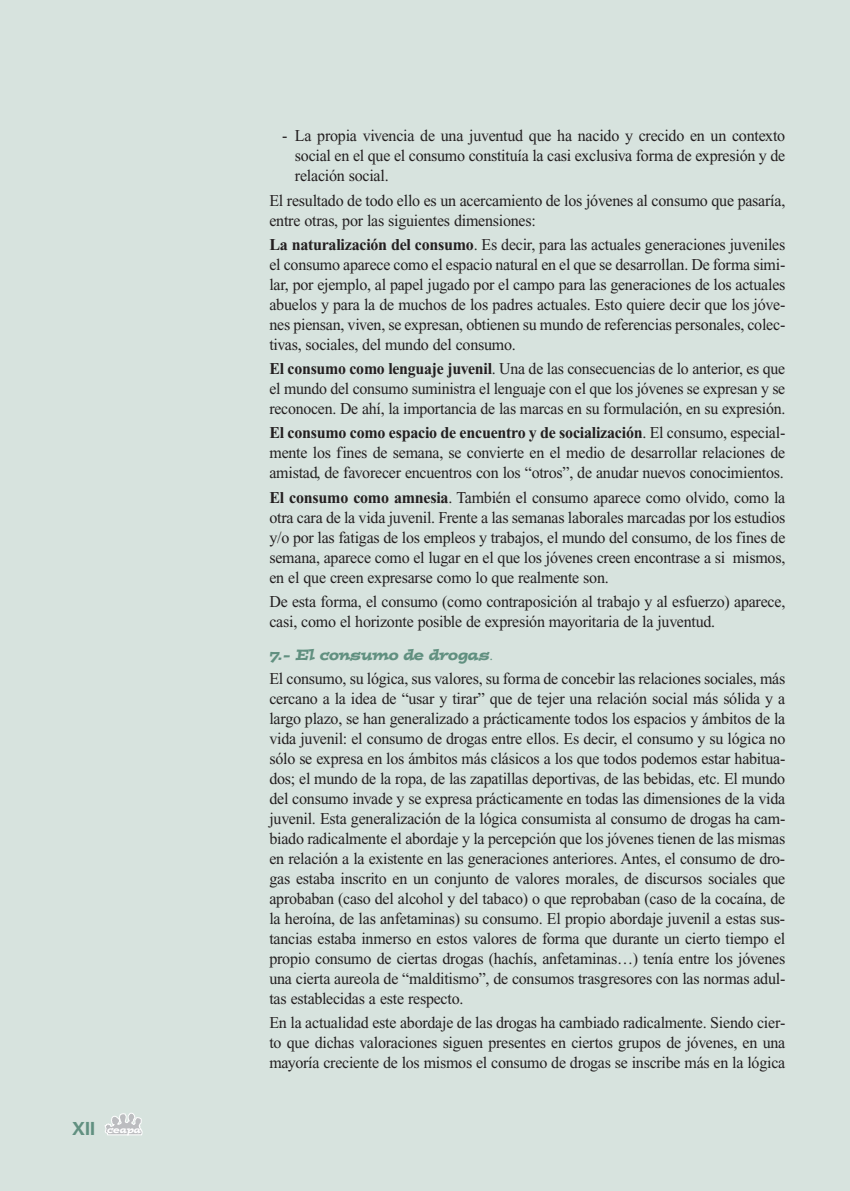
<style>
.page{position:relative;width:850px;height:1191px;background:#fff}
.page>*{position:absolute;margin:0;border:0;box-sizing:border-box;transform-origin:0 0}
.t1{font:16.5px/20px "Times";letter-spacing:-.015em;color:#231f20;text-align:justify}
.t2{font:16.5px/20px "Times";letter-spacing:-.015em;color:#231f20;text-align:justify;scale:.96 1}
.t3{font:700 16.5px "Times New Roman";letter-spacing:-.015em;color:#231f20}
.t4{font:italic 15px "Postino";letter-spacing:-.02em;color:#619080}
.t5{font:italic 9.45px "Postino";letter-spacing:-.01em;color:#fff}
.s1{font-family:"Univers";font-weight:700;font-style:normal;font-size:18px;color:#619080}
.s2{font-family:"Times New Roman";font-weight:700}
.s3{font-family:"Times";font-weight:400}
.s4{font-family:"Times";font-style:normal}
</style>
<div class="page">
<div style="left:0;top:1px;width:849px;height:1189px;background:#d7e3de"></div>
<svg style="left:105px;top:1113px;width:37px;height:21px"></svg>
<p class="t5" style="left:72px;top:1125px;width:70px"><span class="s1">XII</span> ceapa</p>
<p class="t1" style="left:295px;top:127px;width:492px;text-indent:-13px">- La propia vivencia de una juventud que ha nacido y crecido en un contexto social en el que el consumo constituía la casi exclusiva forma de expresión y de relación social.</p>
<p class="t1" style="left:269px;top:192px;width:517px">El resultado de todo ello es un acercamiento de los jóvenes al consumo que pasaría, entre otras, por las siguientes dimensiones:</p>
<p class="t1" style="left:269px;top:236px;width:517px"><span class="s2">La naturalización del consumo</span>. Es decir, para las actuales generaciones juveniles el consumo aparece como el espacio natural en el que se desarrollan. De forma simi&shy;lar, por ejemplo, al papel jugado por el campo para las generaciones de los actuales abuelos y para la de muchos de los padres actuales. Esto quiere decir que los jóve&shy;nes piensan, viven, se expresan, obtienen su mundo de referencias personales, colec&shy;tivas, sociales, del mundo del consumo.</p>
<p class="t2" style="left:269px;top:360px;width:539px"><span class="s2">El consumo como lenguaje juvenil</span>. Una de las consecuencias de lo anterior, es que el mundo del consumo suministra el lenguaje con el que los jóvenes se expresan y se reconocen. De ahí, la importancia de las marcas en su formulación, en su expresión.</p>
<p class="t3" style="left:269px;top:427px;width:517px">El consumo como espacio de encuentro y de socialización<span class="s3">. El consumo, especial-</span></p>
<p class="t1" style="left:269px;top:444px;width:517px">mente los fines de semana, se convierte en el medio de desarrollar relaciones de amistad, de favorecer encuentros con los “otros”, de anudar nuevos conocimientos.</p>
<p class="t1" style="left:269px;top:488px;width:517px"><span class="s2">El consumo como amnesia</span>. También el consumo aparece como olvido, como la otra cara de la vida juvenil. Frente a las semanas laborales marcadas por los estudios y/o por las fatigas de los empleos y trabajos, el mundo del consumo, de los fines de semana, aparece como el lugar en el que los jóvenes creen encontrase a si mismos, en el que creen expresarse como lo que realmente son.</p>
<p class="t1" style="left:269px;top:592px;width:517px">De esta forma, el consumo (como contraposición al trabajo y al esfuerzo) aparece, casi, como el horizonte posible de expresión mayoritaria de la juventud.</p>
<p class="t4" style="left:269px;top:649px;width:225px">7.- El consumo de drogas<span class="s4">.</span></p>
<p class="t1" style="left:269px;top:669px;width:517px">El consumo, su lógica, sus valores, su forma de concebir las relaciones sociales, más cercano a la idea de “usar y tirar” que de tejer una relación social más sólida y a largo plazo, se han generalizado a prácticamente todos los espacios y ámbitos de la vida juvenil: el consumo de drogas entre ellos. Es decir, el consumo y su lógica no sólo se expresa en los ámbitos más clásicos a los que todos podemos estar habitua&shy;dos; el mundo de la ropa, de las zapatillas deportivas, de las bebidas, etc. El mundo del consumo invade y se expresa prácticamente en todas las dimensiones de la vida juvenil. Esta generalización de la lógica consumista al consumo de drogas ha cam&shy;biado radicalmente el abordaje y la percepción que los jóvenes tienen de las mismas en relación a la existente en las generaciones anteriores. Antes, el consumo de dro&shy;gas estaba inscrito en un conjunto de valores morales, de discursos sociales que aprobaban (caso del alcohol y del tabaco) o que reprobaban (caso de la cocaína, de la heroína, de las anfetaminas) su consumo. El propio abordaje juvenil a estas sus&shy;tancias estaba inmerso en estos valores de forma que durante un cierto tiempo el propio consumo de ciertas drogas (hachís, anfetaminas…) tenía entre los jóvenes una cierta aureola de “malditismo”, de consumos trasgresores con las normas adul&shy;tas establecidas a este respecto.</p>
<p class="t1" style="left:269px;top:1013px;width:517px">En la actualidad este abordaje de las drogas ha cambiado radicalmente. Siendo cier&shy;to que dichas valoraciones siguen presentes en ciertos grupos de jóvenes, en una mayoría creciente de los mismos el consumo de drogas se inscribe más en la lógica</p>
</div>
